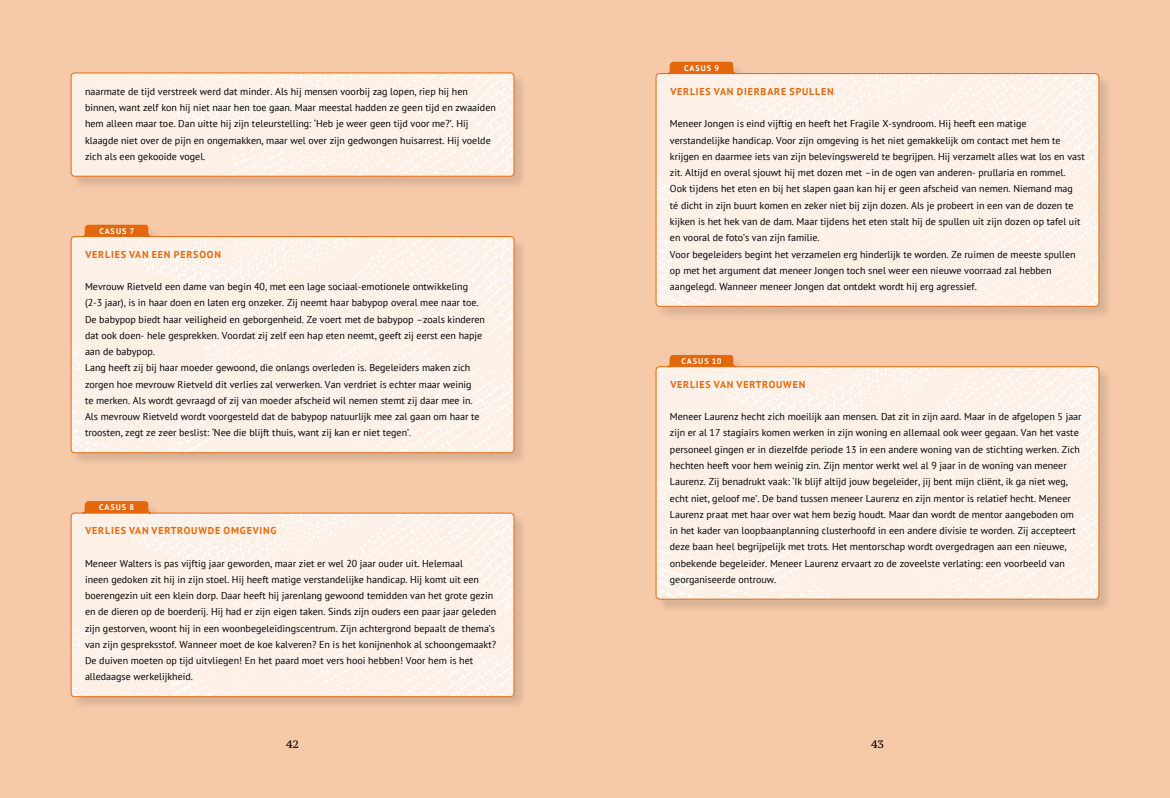
<style>
.page{position:relative;width:1170px;height:798px;background:#fff}
.page>*{position:absolute;margin:0;border:0;box-sizing:border-box;transform-origin:0 0}
.t1{font:10.75px "PT Serif Caption";color:#000}
.t2{font:10px/16.2px "PT Sans";color:#000}
.t3{font:700 10px "PT Sans";letter-spacing:.08em;color:#e4680b}
.t4{font:700 8.12px "PT Sans";letter-spacing:.13em;color:#fff}
</style>
<div class="page">
<div style="left:0;top:0;width:1169px;height:797px;background:#f6caa9"></div>
<div style="left:656px;top:62px;width:456px;height:259px;background:#000;opacity:.12"></div>
<svg style="left:655px;top:62px;width:444px;height:245px;background:#fbeee4"></svg>
<svg style="left:666px;top:62px;width:70px;height:12px"></svg>
<div style="left:656px;top:355px;width:456px;height:258px;background:#000;opacity:.12"></div>
<svg style="left:655px;top:355px;width:444px;height:244px;background:#fbeee4"></svg>
<svg style="left:666px;top:355px;width:70px;height:12px"></svg>
<div style="left:71px;top:73px;width:457px;height:117px;background:#000;opacity:.12"></div>
<img style="left:71px;top:73px;width:443px;height:103px">
<div style="left:71px;top:73px;width:443px;height:103px;border:1px solid #e4680b;border-radius:4px"></div>
<div style="left:71px;top:225px;width:457px;height:242px;background:#000;opacity:.12"></div>
<svg style="left:70px;top:225px;width:444px;height:228px;background:#fbeee4"></svg>
<svg style="left:82px;top:225px;width:69px;height:12px"></svg>
<div style="left:71px;top:501px;width:457px;height:209px;background:#000;opacity:.12"></div>
<svg style="left:70px;top:501px;width:444px;height:196px;background:#fbede3"></svg>
<svg style="left:82px;top:501px;width:69px;height:12px"></svg>
<p class="t2" style="left:85px;top:83px;width:412px">naarmate de tijd verstreek werd dat minder. Als hij mensen voorbij zag lopen, riep hij hen binnen, want zelf kon hij niet naar hen toe gaan. Maar meestal hadden ze geen tijd en zwaaiden hem alleen maar toe. Dan uitte hij zijn teleurstelling: ‘Heb je weer geen tijd voor me?’. Hij klaagde niet over de pijn en ongemakken, maar wel over zijn gedwongen huisarrest. Hij voelde zich als een gekooide vogel.</p>
<p class="t4" style="left:99px;top:225px;width:36px">CASUS 7</p>
<p class="t3" style="left:85px;top:247px;width:137px">VERLIES VAN EEN PERSOON</p>
<p class="t2" style="left:85px;top:278px;width:401px">Mevrouw Rietveld een dame van begin 40, met een lage sociaal-emotionele ontwikkeling (2-3 jaar), is in haar doen en laten erg onzeker. Zij neemt haar babypop overal mee naar toe.<br>De babypop biedt haar veiligheid en geborgenheid. Ze voert met de babypop –zoals kinderen dat ook doen- hele gesprekken. Voordat zij zelf een hap eten neemt, geeft zij eerst een hapje aan de babypop.<br>Lang heeft zij bij haar moeder gewoond, die onlangs overleden is. Begeleiders maken zich zorgen hoe mevrouw Rietveld dit verlies zal verwerken. Van verdriet is echter maar weinig<br>te merken. Als wordt gevraagd of zij van moeder afscheid wil nemen stemt zij daar mee in.<br>Als mevrouw Rietveld wordt voorgesteld dat de babypop natuurlijk mee zal gaan om haar te troosten, zegt ze zeer beslist: ‘Nee die blijft thuis, want zij kan er niet tegen’.</p>
<p class="t4" style="left:99px;top:501px;width:36px">CASUS 8</p>
<p class="t3" style="left:85px;top:523px;width:147px">VERLIES VAN VERTROUWDE OMG</p>
<p class="t3" style="left:247px;top:523px;width:31px">EVI NG</p>
<p class="t2" style="left:85px;top:554px;width:413px">Meneer Walters is pas vijftig jaar geworden, maar ziet er wel 20 jaar ouder uit. Helemaal<br>ineen gedoken zit hij in zijn stoel. Hij heeft matige verstandelijke handicap. Hij komt uit een boerengezin uit een klein dorp. Daar heeft hij jarenlang gewoond temidden van het grote gezin en de dieren op de boerderij. Hij had er zijn eigen taken. Sinds zijn ouders een paar jaar geleden zijn gestorven, woont hij in een woonbegeleidingscentrum. Zijn achtergrond bepaalt de thema’s van zijn gespreksstof. Wanneer moet de koe kalveren? En is het konijnenhok al schoongemaakt?<br>De duiven moeten op tijd uitvliegen! En het paard moet vers hooi hebben! Voor hem is het alledaagse werkelijkheid.</p>
<p class="t4" style="left:684px;top:62px;width:36px">CASUS 9</p>
<p class="t3" style="left:670px;top:85px;width:165px">VERLIES VAN DI ERBARE SPULLEN</p>
<p class="t2" style="left:670px;top:115px;width:416px">Meneer Jongen is eind vijftig en heeft het Fragile X-syndroom. Hij heeft een matige verstandelijke handicap. Voor zijn omgeving is het niet gemakkelijk om contact met hem te krijgen en daarmee iets van zijn belevingswereld te begrijpen. Hij verzamelt alles wat los en vast zit. Altijd en overal sjouwt hij met dozen met –in de ogen van anderen- prullaria en rommel.<br>Ook tijdens het eten en bij het slapen gaan kan hij er geen afscheid van nemen. Niemand mag<br>té dicht in zijn buurt komen en zeker niet bij zijn dozen. Als je probeert in een van de dozen te kijken is het hek van de dam. Maar tijdens het eten stalt hij de spullen uit zijn dozen op tafel uit en vooral de foto’s van zijn familie.<br>Voor begeleiders begint het verzamelen erg hinderlijk te worden. Ze ruimen de meeste spullen op met het argument dat meneer Jongen toch snel weer een nieuwe voorraad zal hebben aangelegd. Wanneer meneer Jongen dat ontdekt wordt hij erg agressief.</p>
<p class="t4" style="left:681px;top:355px;width:41px">CASUS 10</p>
<p class="t3" style="left:670px;top:377px;width:136px">VERLIES VAN VERTROUWEN</p>
<p class="t2" style="left:670px;top:408px;width:413px">Meneer Laurenz hecht zich moeilijk aan mensen. Dat zit in zijn aard. Maar in de afgelopen 5 jaar zijn er al 17 stagiairs komen werken in zijn woning en allemaal ook weer gegaan. Van het vaste personeel gingen er in diezelfde periode 13 in een andere woning van de stichting werken. Zich hechten heeft voor hem weinig zin. Zijn mentor werkt wel al 9 jaar in de woning van meneer Laurenz. Zij benadrukt vaak: ‘Ik blijf altijd jouw begeleider, jij bent mijn cliënt, ik ga niet weg, echt niet, geloof me’. De band tussen meneer Laurenz en zijn mentor is relatief hecht. Meneer Laurenz praat met haar over wat hem bezig houdt. Maar dan wordt de mentor aangeboden om in het kader van loopbaanplanning clusterhoofd in een andere divisie te worden. Zij accepteert deze baan heel begrijpelijk met trots. Het mentorschap wordt overgedragen aan een nieuwe, onbekende begeleider. Meneer Laurenz ervaart zo de zoveelste verlating: een voorbeeld van georganiseerde ontrouw.</p>
<p class="t1" style="left:286px;top:737px;width:14px">42</p>
<p class="t1" style="left:871px;top:737px;width:14px">43</p>
</div>
